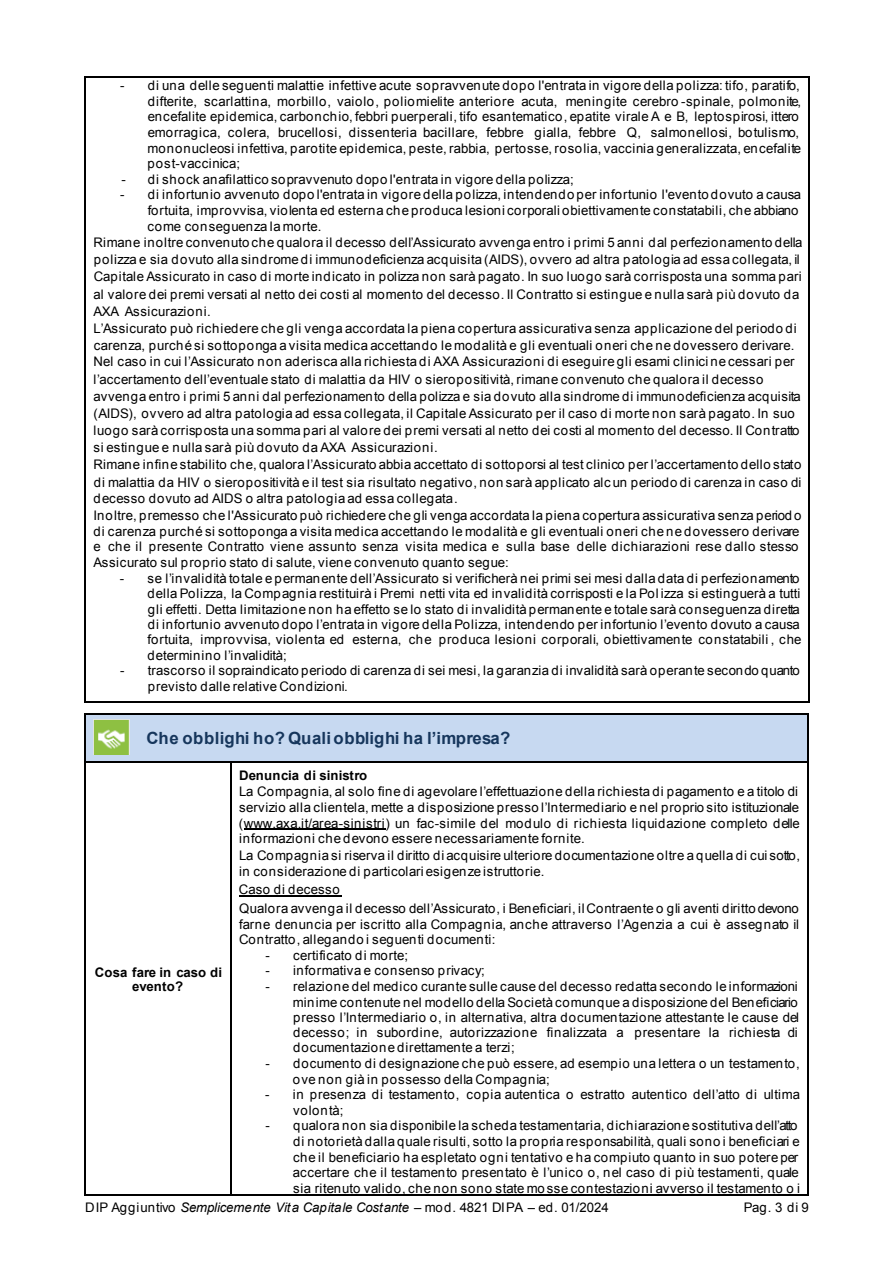
<style>
.page{position:relative;width:893px;height:1263px;background:#fff}
.page>*{position:absolute;margin:0;border:0;box-sizing:border-box;transform-origin:0 0}
.t1{font:700 16.8px "Arial";letter-spacing:.01em;color:#16365c}
.t2{font:13.2px/15.6px "Arial";letter-spacing:.03em;color:#000}
.t3{font:13.2px/19.2px "Arial";letter-spacing:-.005em;color:#000}
.t4{font:700 13.2px/14.4px "Arial";letter-spacing:-.005em;color:#000;text-align:center}
.s1{font-style:italic}
</style>
<div class="page">
<div style="left:85px;top:715px;width:53px;height:46px;background:#c7d9f1"></div>
<svg style="left:94px;top:719px;width:36px;height:36px"></svg>
<div style="left:138px;top:715px;width:671px;height:46px;background:#c7d9f1"></div>
<hr style="left:85px;top:713px;width:53px;height:2px;background:#000">
<hr style="left:139px;top:713px;width:668px;height:2px;background:#000">
<hr style="left:84px;top:715px;width:1px;height:46px;background:#000">
<hr style="left:807px;top:715px;width:2px;height:46px;background:#000">
<hr style="left:244px;top:829px;width:142px;height:1px;background:#000">
<hr style="left:239px;top:895px;width:102px;height:1px;background:#000">
<hr style="left:85px;top:761px;width:53px;height:2px;background:#000">
<hr style="left:139px;top:761px;width:92px;height:2px;background:#000">
<hr style="left:232px;top:761px;width:575px;height:2px;background:#000">
<hr style="left:84px;top:763px;width:1px;height:431px;background:#000">
<hr style="left:85px;top:1194px;width:146px;height:1px;background:#000">
<hr style="left:231px;top:763px;width:1px;height:431px;background:#000">
<hr style="left:232px;top:1194px;width:575px;height:1px;background:#000">
<hr style="left:807px;top:763px;width:2px;height:431px;background:#000">
<img style="left:93px;top:719px;width:36px;height:35px">
<hr style="left:85px;top:77px;width:724px;height:1px;background:#000">
<hr style="left:84px;top:78px;width:1px;height:623px;background:#000">
<hr style="left:85px;top:701px;width:724px;height:2px;background:#000">
<hr style="left:809px;top:78px;width:1px;height:623px;background:#000">
<p class="t2" style="left:148px;top:78px;width:655px;text-indent:-27px">- di una delle seguenti malattie infettive acute sopravvenute dopo l'entrata in vigore della polizza: tifo, paratifo, difterite, scarlattina, morbillo, vaiolo, poliomielite anteriore acuta, meningite cerebro -spinale, polmonite, encefalite epidemica, carbonchio, febbri puerperali, tifo esantematico, epatite virale A e B, leptospirosi, ittero emorragica, colera, brucellosi, dissenteria bacillare, febbre gialla, febbre Q, salmonellosi, botulismo, mononucleosi infettiva, parotite epidemica, peste, rabbia, pertosse, rosolia, vaccinia generalizzata, encefalite post-vaccinica;</p>
<p class="t2" style="left:121px;top:171px;width:454px">- di shock anafilattico sopravvenuto dopo l'entrata in vigore della polizza;</p>
<p class="t2" style="left:120px;top:187px;width:682px">- di infortunio avvenuto dopo l'entrata in vigore della polizza, intendendo per infortunio l'evento dovuto a causa</p>
<p class="t2" style="left:148px;top:203px;width:652px">fortuita, improvvisa, violenta ed esterna che produca lesionicorporaliobiettivamente constatabili, che abbiano</p>
<p class="t2" style="left:148px;top:218px;width:175px">come conseguenza la morte.</p>
<p class="t2" style="left:94px;top:235px;width:710px">Rimane inoltre convenuto che qualora il decesso dell’Assicurato avvenga entro i primi 5 anni dal perfezionamento della</p>
<p class="t2" style="left:94px;top:252px;width:708px">polizza e sia dovuto alla sindrome di immunodeficienza acquisita (AIDS), ovvero ad altra patologia ad essa collegata, il</p>
<p class="t2" style="left:94px;top:269px;width:709px">Capitale Assicurato in caso di morte indicato in polizza non sarà pagato. In suo luogo sarà corrisposta una somma pari</p>
<p class="t2" style="left:94px;top:286px;width:707px;line-height:16.8px">al valore dei premi versati al netto dei costi al momento del decesso. Il Contratto si estingue e nulla sarà più dovuto da AXA Assicurazioni.<br>L’Assicurato può richiedere che gli venga accordata la piena copertura assicurativa senza applicazione del periodo di carenza, purché si sottoponga a visita medica accettando le modalità e gli eventuali oneri che ne dovessero derivare.<br>Nel caso in cui l’Assicurato non aderisca alla richiesta di AXA Assicurazioni di eseguire gli esami clinicinecessari per</p>
<p class="t2" style="left:93px;top:372px;width:710px;line-height:16.6px">l’accertamento dell’eventuale stato di malattia da HIV o sieropositività, rimane convenuto che qualora il decesso avvenga entro i primi 5 anni dal perfezionamento della polizza e sia dovuto alla sindrome di immunodeficienza acquisita (AIDS), ovvero ad altra patologia ad essa collegata, il Capitale Assicurato per il caso di morte non sarà pagato. In suo luogo sarà corrisposta una somma pari al valore dei premi versati al netto dei costi al momento del decesso. Il Contratto si estingue e nulla sarà più dovuto da AXA Assicurazioni.<br>Rimane infine stabilito che, qualora l’Assicurato abbia accettato di sottoporsi al test clinico per l’accertamento dello stato di malattia da HIV o sieropositività e il test sia risultato negativo, non sarà applicato alcun periodo di carenza in caso di decesso dovuto ad AIDS o altra patologia ad essa collegata.<br>Inoltre, premesso che l'Assicurato può richiedere che gli venga accordata la piena copertura assicurativa senza periodo di carenza purché si sottoponga a visita medica accettando le modalità e gli eventuali oneri che ne dovessero derivare e che il presente Contratto viene assunto senza visita medica e sulla base delle dichiarazioni rese dallo stesso Assicurato sul proprio stato di salute, viene convenuto quanto segue:</p>
<p class="t2" style="left:148px;top:570px;width:654px;text-align:justify;text-indent:-28px">- se l’invalidità totale e permanente dell’Assicurato si verificherà nei primi sei mesi dalla data di perfezionamento della Polizza, la Compagnia restituirà i Premi netti vita ed invalidità corrisposti e la Polizza si estinguerà a tutti gli effetti. Detta limitazione non ha effetto se lo stato di invalidità permanente e totale sarà conseguenza diretta di infortunio avvenuto dopo l’entrata in vigore della Polizza, intendendo per infortunio l’evento dovuto a causa</p>
<p class="t2" style="left:148px;top:632px;width:655px">fortuita, improvvisa, violenta ed esterna, che produca lesioni corporali, obiettivamente constatabili , che determinino l’invalidità;</p>
<p class="t2" style="left:148px;top:663px;width:653px;text-indent:-28px">- trascorso il sopraindicato periodo di carenza di sei mesi, la garanzia di invalidità sarà operante secondo quanto previsto dalle relative Condizioni.</p>
<p class="t1" style="left:147px;top:726px;width:365px">Che obblighi ho? Quali obblighi ha l’impresa?</p>
<p class="t4" style="left:95px;top:965px;width:129px">Cosa fare in caso di evento?</p>
<p class="t4" style="left:239px;top:768px;width:130px">Denuncia di sinistro</p>
<p class="t2" style="left:239px;top:784px;width:562px">La Compagnia, al solo fine di agevolare l’effettuazione della richiesta di pagamento e a titolo di servizio alla clientela, mette a disposizione presso l’Intermediario e nel proprio sito istituzionale (www.axa.it/area-sinistri) un fac-simile del modulo di richiesta liquidazione completo delle informazioni che devono essere necessariamente fornite.</p>
<p class="t2" style="left:239px;top:848px;width:563px">La Compagnia si riserva il diritto diacquisire ulteriore documentazione oltre a quella di cuisotto, in considerazione di particolariesigenze istruttorie.</p>
<p class="t3" style="left:239px;top:879px;width:561px">Caso di decesso<br>Qualora avvenga il decesso dell’Assicurato, i Beneficiari, ilContraente o gli aventi diritto devono</p>
<p class="t2" style="left:239px;top:916px;width:561px">farne denuncia per iscritto alla Compagnia, anche attraverso l’Agenzia a cui è assegnato il<br>Contratto, allegando i seguenti documenti:</p>
<p class="t2" style="left:265px;top:947px;width:144px">- certificato di morte;</p>
<p class="t2" style="left:265px;top:963px;width:221px">- informativa e consenso privacy;</p>
<p class="t2" style="left:293px;top:979px;width:508px;text-align:justify;text-indent:-28px">- relazione del medico curante sulle cause del decesso redatta secondo le informazioni minime contenute nel modello della Società comunque a disposizione del Beneficiario presso l’Intermediario o, in alternativa, altra documentazione attestante le cause del</p>
<p class="t2" style="left:293px;top:1024px;width:506px">decesso; in subordine, autorizzazione finalizzata a presentare la richiesta di documentazione direttamente a terzi;</p>
<p class="t2" style="left:293px;top:1055px;width:508px;text-indent:-28px">- documento di designazione che può essere, ad esempio una lettera o un testamento, ovenon giàin possesso dellaCompagnia;</p>
<p class="t3" style="left:293px;top:1087px;width:508px;line-height:15.6px;text-indent:-28px">- in presenza di testamento, copia autentica o estratto autentico dell’atto di ultima volontà;</p>
<p class="t2" style="left:293px;top:1118px;width:509px;text-indent:-27px">- qualora non sia disponibile la scheda testamentaria, dichiarazione sostitutiva dell’atto di notorietà dalla quale risulti, sotto la propria responsabilità, quali sono i beneficiari e che il beneficiario ha espletato ogni tentativo e ha compiuto quanto in suo potere per accertare che il testamento presentato è l’unico o, nel caso di più testamenti, quale sia ritenuto valido, che non sono state mosse contestazioni avverso il testamento o i</p>
<p class="t3" style="left:85px;top:1198px;width:525px">DIP Aggiuntivo <span class="s1">Semplicemente Vita Capitale Costante</span> – mod. 4821 DIPA – ed. 01/2024</p>
<p class="t2" style="left:744px;top:1200px;width:67px">Pag. 3 di 9</p>
</div>
